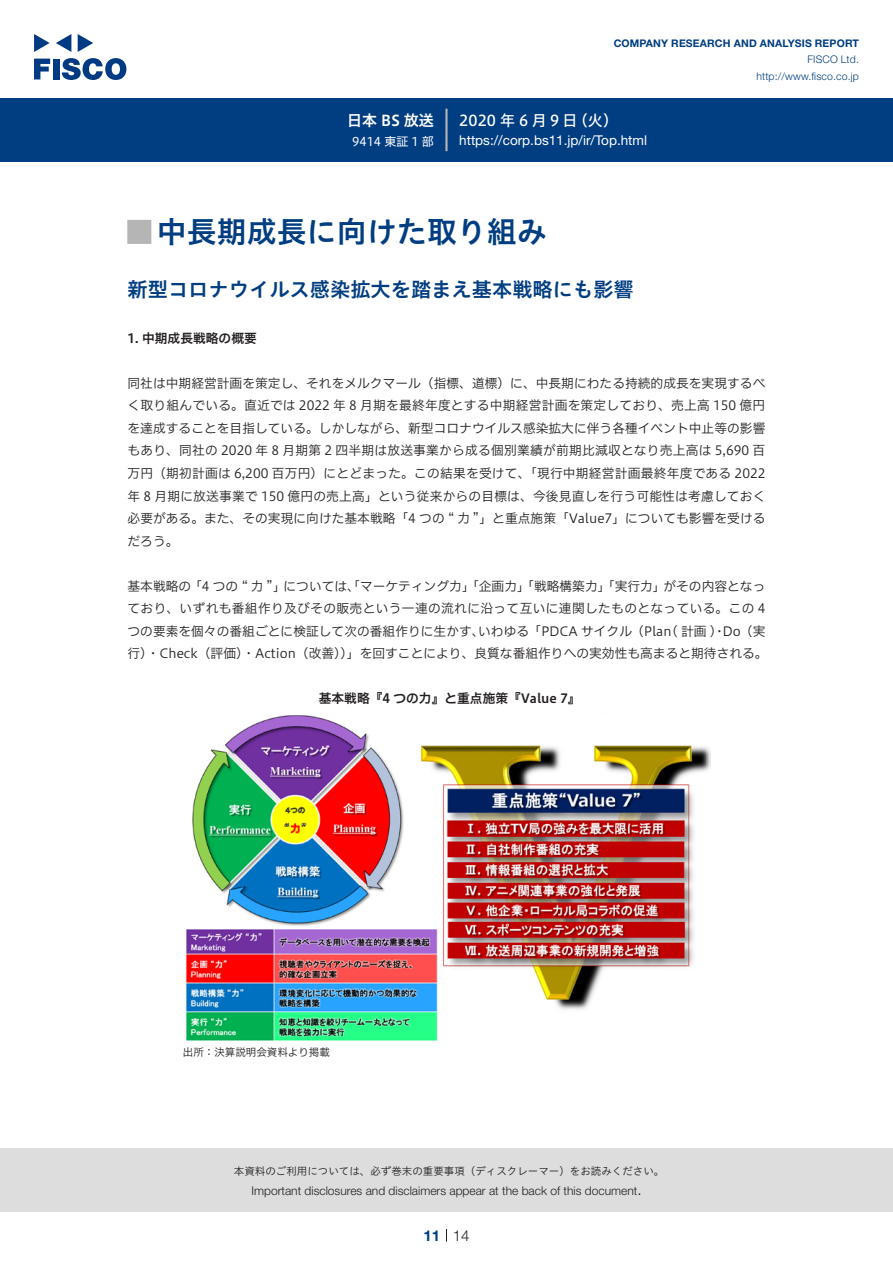
<style>
.page{position:relative;width:893px;height:1263px;background:#fff}
.page>*{position:absolute;margin:0;border:0;box-sizing:border-box;transform-origin:0 0}
.t1{font:30px "Hiragino UD Sans Std N W6";color:#003d81}
.t2{font:700 24px "Koz Go Pro";color:#b5b5b6}
.t3{font:20.25px "Hiragino UD Sans Std W6";color:#003d81}
.t4{font:15px "Hiragino UD Sans F Std N W5";letter-spacing:.22em;color:#fff}
.t5{font:15px "Hiragino UD Sans F Std N W6";color:#fff}
.t6{font:300 15px "Helvetica Neue LT Std";color:#231f20}
.t7{font:700 15px "Helvetica Neue LT Std";color:#003d81}
.t8{font:13.5px "Helvetica Neue LT Std";color:#fff}
.t9{font:12.75px/22.5px "Hiragino UD Sans F Std N W3";color:#231f20;text-align:justify}
.t10{font:12.75px "Hiragino UD Sans F Std N W3";letter-spacing:.025em;color:#231f20}
.t11{font:12.75px "Hiragino UD Sans F Std N W6";color:#231f20}
.t12{font:300 12px "Helvetica Neue LT Std";color:#231f20}
.t13{font:12px "Hiragino UD Sans F Std N W4";color:#fff}
.t14{font:10.5px "Hiragino UD Sans Std W3";color:#231f20}
.t15{font:700 10.5px "Helvetica Neue LT Std";letter-spacing:.015em;color:#003d81}
.t16{font:300 10.5px/16.5px "Helvetica Neue LT Std";letter-spacing:.015em;color:#003d81;text-align:right}
.t17{font:10.5px "Hiragino UD Sans F Std N W3";color:#231f20}
</style>
<div class="page">
<div style="left:0;top:1148px;width:893px;height:64px;background:#ddd"></div>
<svg style="left:34px;top:59px;width:16px;height:20px"></svg>
<div style="left:53px;top:59px;width:6px;height:20px;background:#003a83"></div>
<svg style="left:62px;top:58px;width:64px;height:22px"></svg>
<svg style="left:34px;top:34px;width:16px;height:18px"></svg>
<svg style="left:78px;top:34px;width:15px;height:18px"></svg>
<svg style="left:56px;top:34px;width:15px;height:18px"></svg>
<div style="left:0;top:98px;width:893px;height:64px;background:#003d81"></div>
<hr style="left:445px;top:109px;width:3px;height:42px;background:#b5b5b6">
<svg style="left:446px;top:1229px;width:1px;height:13px"></svg>
<img style="left:186px;top:715px;width:524px;height:326px">
<p class="t5" style="left:347px;top:109px;width:88px">日本 BS 放送</p>
<p class="t13" style="left:352px;top:132px;width:83px">9414 東証 1 部</p>
<p class="t15" style="left:614px;top:37px;width:247px">COMPANY RESEARCH AND ANALYSIS REPORT</p>
<p class="t16" style="left:756px;top:51px;width:104px">FISCO Ltd. http://www.fisco.co j p.</p>
<p class="t4" style="left:459px;top:109px;width:120px">2020年6月9日</p>
<p class="t4" style="left:573px;top:109px;width:47px">（火(</p>
<p class="t8" style="left:459px;top:132px;width:189px">https://corp.bs11.jp /i r/ Top.html</p>
<h1 class="t1" style="left:157px;top:209px;width:391px">中長期成長に向けた取り組み</h1>
<h2 class="t2" style="left:128px;top:217px;width:25px">█</h2>
<h3 class="t3" style="left:128px;top:274px;width:508px">新型コロナウイルス感染拡大を踏まえ基本戦略にも影響</h3>
<p class="t11" style="left:128px;top:328px;width:131px">1. 中期成長戦略の概要</p>
<p class="t9" style="left:128px;top:371px;width:639px">同社は中期経営計画を策定し、それをメルクマール（指標、道標）に、中長期にわたる持続的成長を実現するべく取り組んでいる。直近では 2022 年 8 月期を最終年度とする中期経営計画を策定しており、売上高 150 億円を達成することを目指している。しかしながら、新型コロナウイルス感染拡大に伴う各種イベント中止等の影響もあり、同社の 2020 年 8 月期第 2 四半期は放送事業から成る個別業績が前期比減収となり売上高は 5,690 百万円（期初計画は 6,200 百万円）にとどまった。この結果を受けて、「現行中期経営計画最終年度である 2022年 8 月期に放送事業で 150 億円の売上高」という従来からの目標は、今後見直しを行う可能性は考慮しておく必要がある。また、その実現に向けた基本戦略「4 つの “ 力 ”」と重点施策「Value7」についても影響を受けるだろう。</p>
<p class="t9" style="left:663px;top:574px;width:103px">がその内容となっ</p>
<p class="t9" style="left:283px;top:574px;width:384px">については、「マーケティング力」「企画力」「戦略構築力」「実行力」</p>
<p class="t9" style="left:189px;top:574px;width:98px">「4 つの “ 力 ”」</p>
<p class="t9" style="left:128px;top:574px;width:65px">基本戦略の</p>
<p class="t10" style="left:128px;top:599px;width:639px">ており、いずれも番組作り及びその販売という一連の流れに沿って互いに連関したものとなっている。この 4</p>
<p class="t9" style="left:723px;top:619px;width:44px">Do（実</p>
<p class="t9" style="left:128px;top:619px;width:642px">つの要素を個々の番組ごとに検証して次の番組作りに生かす、<br>行）・Check（評価）・Action（改善））」を回すことにより、良質な番組作りへの実効性も高まると期待される。</p>
<p class="t11" style="left:319px;top:688px;width:263px">基本戦略『4 つの力』と重点施策『Value 7『</p>
<p class="t9" style="left:478px;top:619px;width:249px">いわゆる「PDCA サイクル（Plan( 計画 )・</p>
<p class="t17" style="left:183px;top:1044px;width:149px">出所：決算説明会資料より掲載</p>
<p class="t14" style="left:234px;top:1163px;width:432px">本資料のご利用については、必ず巻末の重要事項（ディスクレーマー）をお読みください。</p>
<p class="t6" style="left:637px;top:1180px;width:6px">.</p>
<p class="t12" style="left:251px;top:1183px;width:387px">Important disclosures and disclaimers appear at the back of this document</p>
<p class="t7" style="left:423px;top:1226px;width:18px">11</p>
<p class="t6" style="left:453px;top:1226px;width:18px">14</p>
</div>
